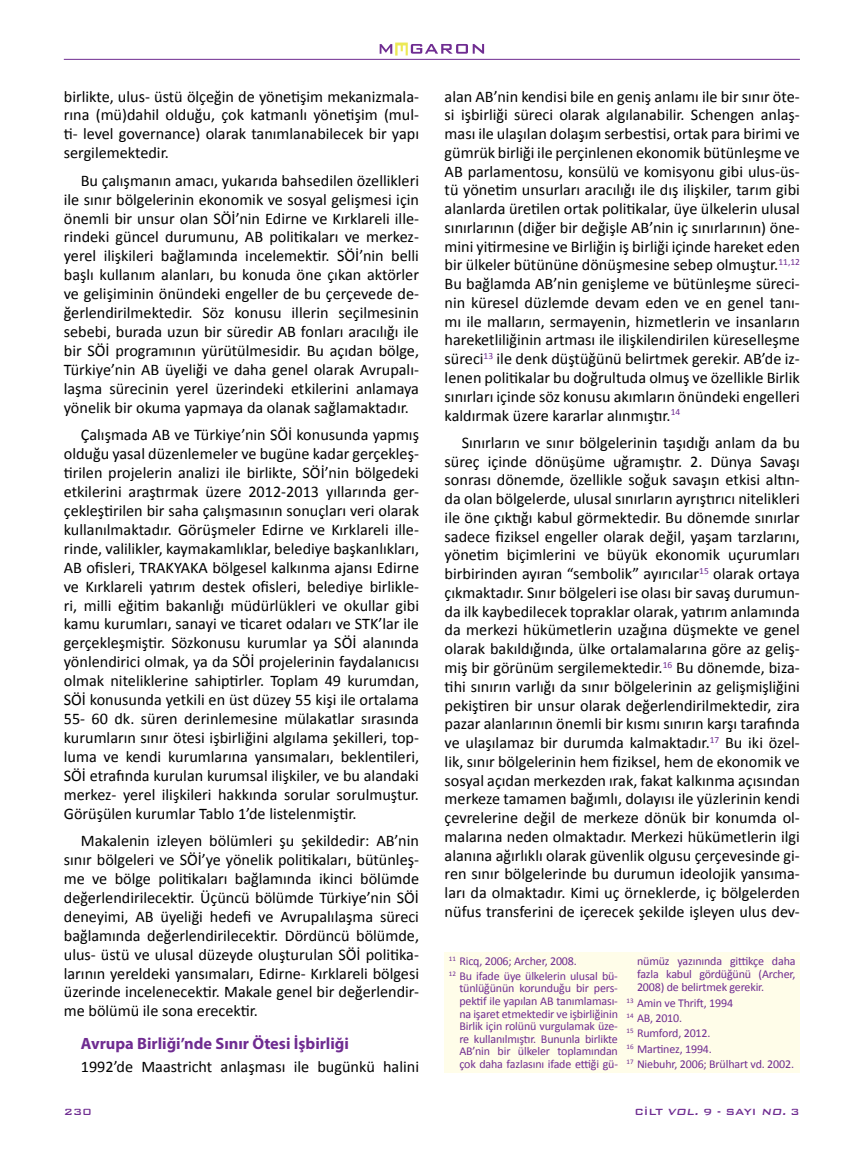
<style>
.page{position:relative;width:851px;height:1149px;background:#fff}
.page>*{position:absolute;margin:0;border:0;box-sizing:border-box;transform-origin:0 0}
.t1{font:700 16.35px "Myriad Pro";color:#6f2c91}
.t2{font:16.2px/18.9px "Calibri";color:#000;text-align:justify}
.t3{font:12px/12.6px "Calibri";letter-spacing:-.015em;color:#6f2c91}
.t4{font:500 12px "Bank Gothic BT";color:#6f2c91}
.s1{font-style:italic}
</style>
<div class="page">
<svg style="left:379px;top:43px;width:105px;height:13px"></svg>
<hr style="left:64px;top:59px;width:735px;height:1px;background:#6f2c91">
<div style="left:444px;top:951px;width:178px;height:120px;background:#fffde9"></div>
<div style="left:622px;top:951px;width:177px;height:120px;background:#fffde9"></div>
<p class="t2" style="left:64px;top:86px;width:356px">birlikte, ulus- üstü ölçeğin de yönetişim mekanizmala&shy;rına (mü)dahil olduğu, çok katmanlı yönetişim (mul&shy;ti- level governance) olarak tanımlanabilecek bir yapı sergilemektedir.</p>
<p class="t2" style="left:64px;top:170px;width:357px;text-indent:17px">Bu çalışmanın amacı, yukarıda bahsedilen özellikleri ile sınır bölgelerinin ekonomik ve sosyal gelişmesi için önemli bir unsur olan SÖİ’nin Edirne ve Kırklareli ille&shy;rindeki güncel durumunu, AB politikaları ve merkez&shy;yerel ilişkileri bağlamında incelemektir. SÖİ’nin belli başlı kullanım alanları, bu konuda öne çıkan aktörler ve gelişiminin önündeki engeller de bu çerçevede de&shy;ğerlendirilmektedir. Söz konusu illerin seçilmesinin sebebi, burada uzun bir süredir AB fonları aracılığı ile bir SÖİ programının yürütülmesidir. Bu açıdan bölge, Türkiye’nin AB üyeliği ve daha genel olarak Avrupalı&shy;laşma sürecinin yerel üzerindeki etkilerini anlamaya yönelik bir okuma yapmaya da olanak sağlamaktadır.</p>
<p class="t2" style="left:64px;top:424px;width:357px;text-indent:17px">Çalışmada AB ve Türkiye’nin SÖİ konusunda yapmış olduğu yasal düzenlemeler ve bugüne kadar gerçekleş&shy;tirilen projelerin analizi ile birlikte, SÖİ’nin bölgedeki etkilerini araştırmak üzere 2012-2013 yıllarında ger&shy;çekleştirilen bir saha çalışmasının sonuçları veri olarak kullanılmaktadır. Görüşmeler Edirne ve Kırklareli ille&shy;rinde, valilikler, kaymakamlıklar, belediye başkanlıkları, AB ofisleri, TRAKYAKA bölgesel kalkınma ajansı Edirne ve Kırklareli yatırım destek ofisleri, belediye birlikle&shy;ri, milli eğitim bakanlığı müdürlükleri ve okullar gibi kamu kurumları, sanayi ve ticaret odaları ve STK’lar ile gerçekleşmiştir. Sözkonusu kurumlar ya SÖİ alanında yönlendirici olmak, ya da SÖİ projelerinin faydalanıcısı olmak niteliklerine sahiptirler. Toplam 49 kurumdan, SÖİ konusunda yetkili en üst düzey 55 kişi ile ortalama 55- 60 dk. süren derinlemesine mülakatlar sırasında kurumların sınır ötesi işbirliğini algılama şekilleri, top&shy;luma ve kendi kurumlarına yansımaları, beklentileri, SÖİ etrafında kurulan kurumsal ilişkiler, ve bu alandaki merkez- yerel ilişkileri hakkında sorular sorulmuştur.<br>Görüşülen kurumlar Tablo 1’de listelenmiştir.</p>
<p class="t2" style="left:64px;top:830px;width:357px;text-indent:17px">Makalenin izleyen bölümleri şu şekildedir: AB’nin sınır bölgeleri ve SÖİ’ye yönelik politikaları, bütünleş&shy;me ve bölge politikaları bağlamında ikinci bölümde değerlendirilecektir. Üçüncü bölümde Türkiye’nin SÖİ deneyimi, AB üyeliği hedefi ve Avrupalılaşma süreci bağlamında değerlendirilecektir. Dördüncü bölümde, ulus- üstü ve ulusal düzeyde oluşturulan SÖİ politika&shy;larının yereldeki yansımaları, Edirne- Kırklareli bölgesi üzerinde incelenecektir. Makale genel bir değerlendir&shy;me bölümü ile sona erecektir.</p>
<p class="t1" style="left:81px;top:1032px;width:269px">Avrupa Birliği’nde Sınır Ötesi İşbirliği</p>
<p class="t2" style="left:81px;top:1056px;width:339px">1992’de Maastricht anlaşması ile bugünkü halini</p>
<p class="t2" style="left:444px;top:86px;width:357px">alan AB’nin kendisi bile en geniş anlamı ile bir sınır öte&shy;si işbirliği süreci olarak algılanabilir. Schengen anlaş&shy;ması ile ulaşılan dolaşım serbestisi, ortak para birimi ve gümrük birliği ile perçinlenen ekonomik bütünleşme ve AB parlamentosu, konsülü ve komisyonu gibi ulus-üs&shy;tü yönetim unsurları aracılığı ile dış ilişkiler, tarım gibi alanlarda üretilen ortak politikalar, üye ülkelerin ulusal sınırlarının (diğer bir değişle AB’nin iç sınırlarının) öne&shy;mini yitirmesine ve Birliğin iş birliği içinde hareket eden bir ülkeler bütününe dönüşmesine sebep olmuştur.<sup>11,12<br></sup>Bu bağlamda AB’nin genişleme ve bütünleşme süreci&shy;nin küresel düzlemde devam eden ve en genel tanı&shy;mı ile malların, sermayenin, hizmetlerin ve insanların hareketliliğinin artması ile ilişkilendirilen küreselleşme süreci<sup>13</sup> ile denk düştüğünü belirtmek gerekir. AB’de iz&shy;lenen politikalar bu doğrultuda olmuş ve özellikle Birlik sınırları içinde söz konusu akımların önündeki engelleri kaldırmak üzere kararlar alınmıştır.<sup>14</sup></p>
<p class="t2" style="left:444px;top:432px;width:357px;text-indent:17px">Sınırların ve sınır bölgelerinin taşıdığı anlam da bu süreç içinde dönüşüme uğramıştır. 2. Dünya Savaşı sonrası dönemde, özellikle soğuk savaşın etkisi altın&shy;da olan bölgelerde, ulusal sınırların ayrıştırıcı nitelikleri ile öne çıktığı kabul görmektedir. Bu dönemde sınırlar sadece fiziksel engeller olarak değil, yaşam tarzlarını, yönetim biçimlerini ve büyük ekonomik uçurumları birbirinden ayıran “sembolik” ayırıcılar<sup>15</sup> olarak ortaya çıkmaktadır. Sınır bölgeleri ise olası bir savaş durumun&shy;da ilk kaybedilecek topraklar olarak, yatırım anlamında da merkezi hükümetlerin uzağına düşmekte ve genel olarak bakıldığında, ülke ortalamalarına göre az geliş&shy;miş bir görünüm sergilemektedir.<sup>16</sup> Bu dönemde, biza&shy;tihi sınırın varlığı da sınır bölgelerinin az gelişmişliğini pekiştiren bir unsur olarak değerlendirilmektedir, zira pazar alanlarının önemli bir kısmı sınırın karşı tarafında ve ulaşılamaz bir durumda kalmaktadır.<sup>17</sup> Bu iki özel&shy;lik, sınır bölgelerinin hem fiziksel, hem de ekonomik ve sosyal açıdan merkezden ırak, fakat kalkınma açısından merkeze tamamen bağımlı, dolayısı ile yüzlerinin kendi çevrelerine değil de merkeze dönük bir konumda ol&shy;malarına neden olmaktadır. Merkezi hükümetlerin ilgi alanına ağırlıklı olarak güvenlik olgusu çerçevesinde gi&shy;ren sınır bölgelerinde bu durumun ideolojik yansıma&shy;ları da olmaktadır. Kimi uç örneklerde, iç bölgelerden nüfus transferini de içerecek şekilde işleyen ulus dev-</p>
<p class="t3" style="left:449px;top:952px;width:170px;line-height:14.7px"><sup>11</sup> Ricq, 2006; Archer, 2008.<br><sup>12</sup> Bu ifade üye ülkelerin ulusal bü-</p>
<p class="t3" style="left:459px;top:981px;width:160px;text-align:justify">tünlüğünün korunduğu bir pers&shy;pektif ile yapılan AB tanımlaması&shy;na işaret etmektedir ve işbirliğinin Birlik için rolünü vurgulamak üze&shy;re kullanılmıştır. Bununla birlikte AB’nin bir ülkeler toplamından çok daha fazlasını ifade ettiği gü-</p>
<p class="t3" style="left:637px;top:953px;width:160px;line-height:13.2px;text-align:justify">nümüz yazınında gittikçe daha fazla kabul gördüğünü (Archer, 2008) de belirtmek gerekir.</p>
<p class="t3" style="left:626px;top:994px;width:169px;line-height:15.3px"><sup>13</sup> Amin ve Thrift, 1994<br><sup>14</sup> AB, 2010.<br><sup>15</sup> Rumford, 2012.<br><sup>16</sup> Martinez, 1994.<br><sup>17</sup> Niebuhr, 2006; Brülhart vd. 2002.</p>
<p class="t4" style="left:64px;top:1104px;width:29px">230</p>
<p class="t4" style="left:634px;top:1104px;width:167px">CİLT <span class="s1">VOL.</span> 9 - SAYI <span class="s1">NO.</span> 3</p>
</div>
